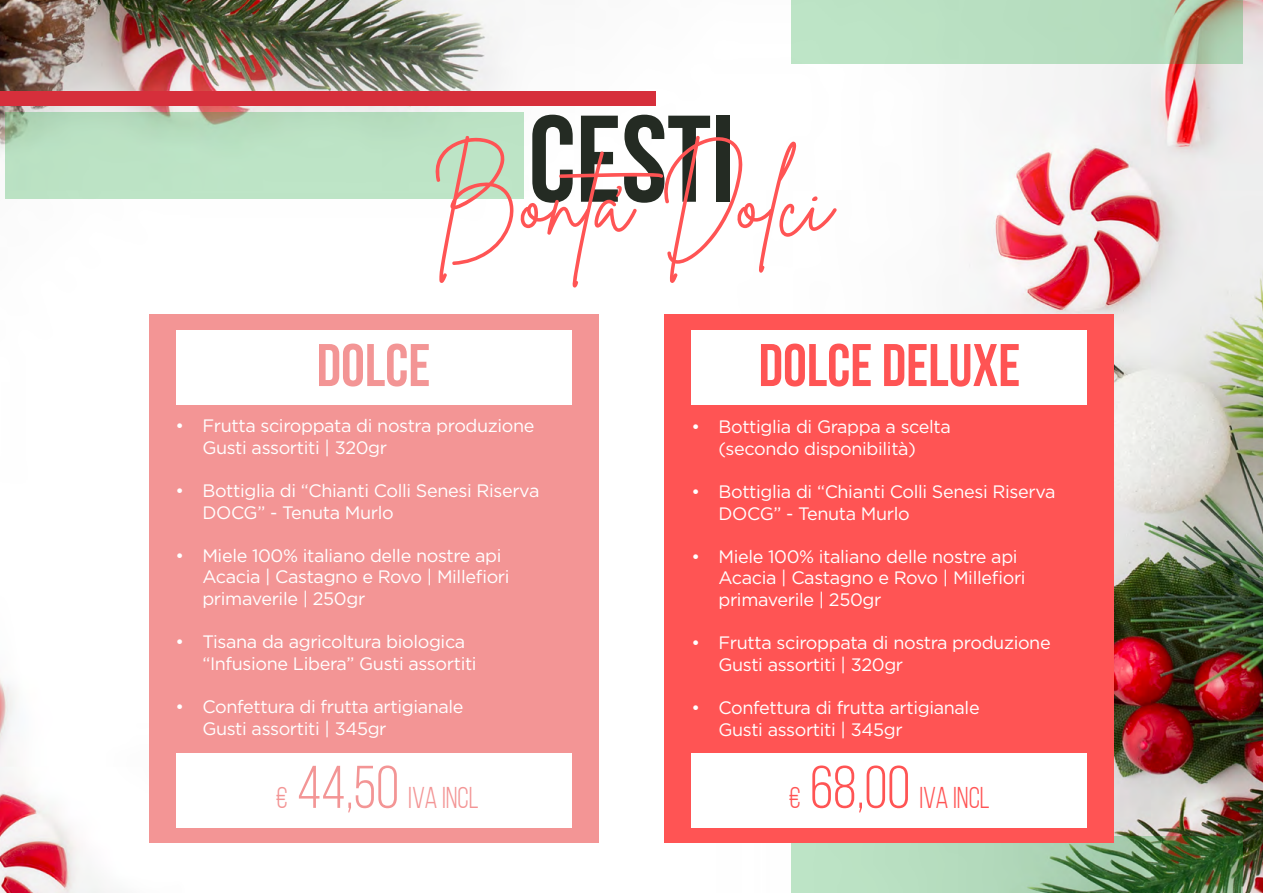
<style>
.page{position:relative;width:1263px;height:893px;background:#fff}
.page>*{position:absolute;margin:0;border:0;box-sizing:border-box;transform-origin:0 0}
.t1{font:700 123px "Bebas Neue";color:#242b23}
.t2{font:92.7px "Brittany Signature";color:#ff5454}
.t3{font:700 60px "Bebas Neue";color:#ff5454}
.t4{font:700 60px "Bebas Neue";color:#f39595}
.t5{font:30px "Bebas Neue";color:#f39595}
.t6{font:30px "Bebas Neue";color:#ff5454}
.t7{font:18px/21.6px "Gotham";letter-spacing:-.02em;color:#fff}
.s1{font-size:60px}
</style>
<div class="page">
<img style="left:0;top:0;width:1263px;height:893px">
<div style="left:149px;top:314px;width:449px;height:529px;background:#f39595"></div>
<div style="left:176px;top:330px;width:395px;height:75px;background:#fff"></div>
<div style="left:176px;top:753px;width:395px;height:75px;background:#fff"></div>
<svg style="left:791px;top:0;width:451px;height:64px;fill:#b8dfc1"></svg>
<svg style="left:791px;top:837px;width:451px;height:56px"></svg>
<div style="left:496px;top:79px;width:270px;height:158px;background:#fff"></div>
<div style="left:0;top:91px;width:656px;height:15px;background:#d62f3b"></div>
<div style="left:5px;top:112px;width:519px;height:87px;background:#bce3c5"></div>
<svg style="left:616px;top:186px;width:6px;height:11px"></svg>
<div style="left:664px;top:314px;width:450px;height:529px;background:#ff5454"></div>
<div style="left:692px;top:330px;width:395px;height:75px;background:#fff"></div>
<div style="left:692px;top:753px;width:395px;height:75px;background:#fff"></div>
<h1 class="t1" style="left:528px;top:92px;width:207px">CESTI</h1>
<h2 class="t2" style="left:431px;top:143px;width:402px">Bonta Dolci</h2>
<h3 class="t4" style="left:317px;top:332px;width:115px">DOLCE</h3>
<h3 class="t3" style="left:758px;top:332px;width:263px">DOLCE DELUXE</h3>
<p class="t7" style="left:202px;top:415px;width:334px;text-indent:-27px">• Frutta sciroppata di nostra produzione<br>Gusti assortiti | 320gr</p>
<p class="t7" style="left:202px;top:479px;width:339px;text-indent:-27px">• Bottiglia di “Chianti Colli Senesi Riserva<br>DOCG” - Tenuta Murlo</p>
<p class="t7" style="left:202px;top:544px;width:309px;text-indent:-27px">• Miele 100% italiano delle nostre api<br>Acacia | Castagno e Rovo | Millefiori primaverile | 250gr</p>
<p class="t7" style="left:202px;top:631px;width:276px;text-indent:-27px">• Tisana da agricoltura biologica “Infusione Libera” Gusti assortiti</p>
<p class="t7" style="left:202px;top:695px;width:263px;text-indent:-27px">• Confettura di frutta artigianale<br>Gusti assortiti | 345gr</p>
<h3 class="t5" style="left:276px;top:781px;width:205px">€ <span class="s1">44,50</span> IVA INCL</h3>
<p class="t7" style="left:691px;top:416px;width:261px;text-align:center">• Bottiglia di Grappa a scelta (secondo disponibilità)</p>
<p class="t7" style="left:718px;top:480px;width:339px;text-indent:-27px">• Bottiglia di “Chianti Colli Senesi Riserva<br>DOCG” - Tenuta Murlo</p>
<p class="t7" style="left:718px;top:545px;width:309px;text-indent:-27px">• Miele 100% italiano delle nostre api<br>Acacia | Castagno e Rovo | Millefiori primaverile | 250gr</p>
<p class="t7" style="left:718px;top:632px;width:334px;text-indent:-27px">• Frutta sciroppata di nostra produzione<br>Gusti assortiti | 320gr</p>
<p class="t7" style="left:718px;top:696px;width:263px;text-indent:-27px">• Confettura di frutta artigianale<br>Gusti assortiti | 345gr</p>
<h3 class="t6" style="left:789px;top:781px;width:203px">€ <span class="s1">68,00</span> IVA INCL</h3>
</div>
